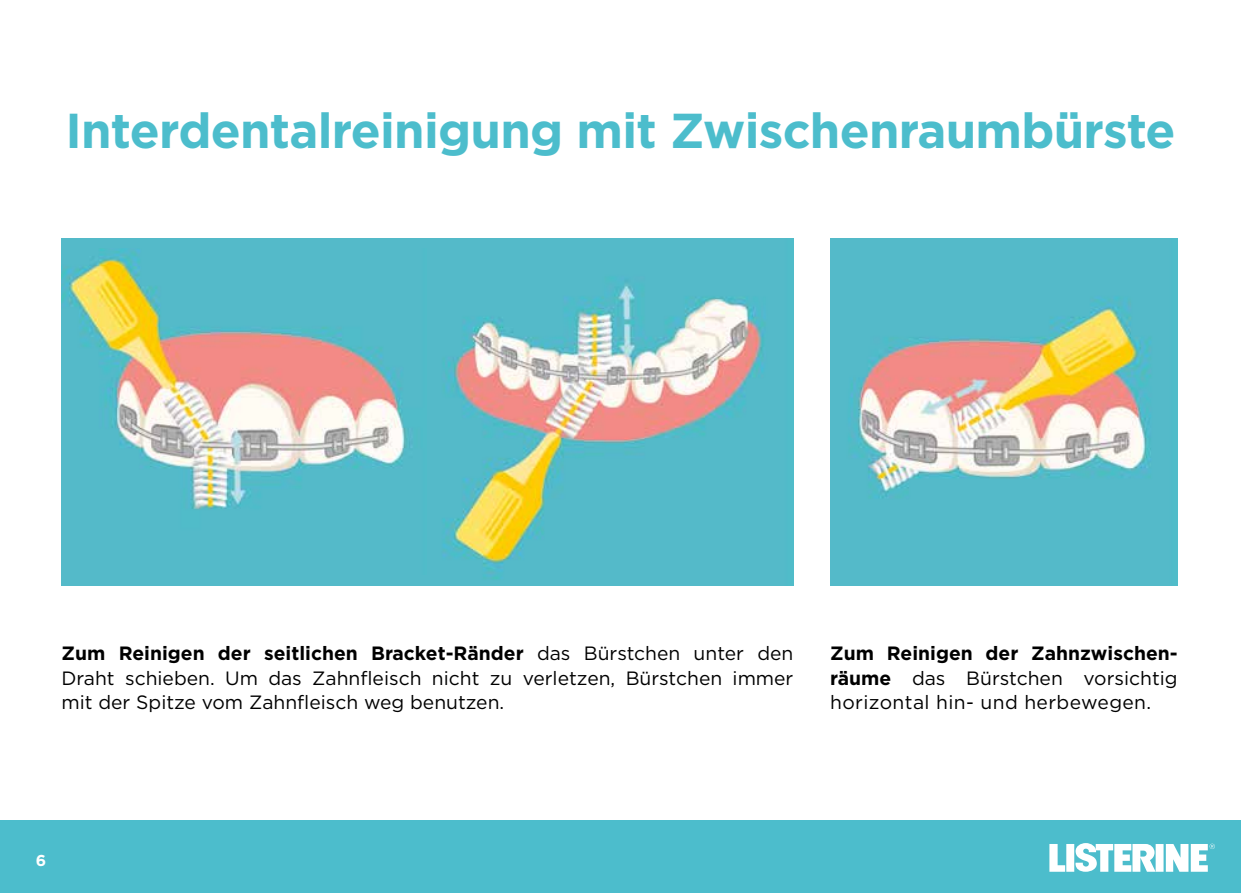
<style>
.page{position:relative;width:1241px;height:893px;background:#fff}
.page>*{position:absolute;margin:0;border:0;box-sizing:border-box;transform-origin:0 0}
.t1{font:700 49px "Gotham";letter-spacing:-.015em;color:#4cbdcc}
.t2{font:19.25px/24.5px "Gotham";color:#000;text-align:justify}
.t3{font:700 15.75px "Gotham";color:#fff}
.s1{font-weight:700}
</style>
<div class="page">
<img style="left:830px;top:238px;width:347px;height:347px">
<img style="left:62px;top:238px;width:731px;height:347px">
<div style="left:0;top:820px;width:1240px;height:73px;background:#4cbdcc"></div>
<div style="left:1066px;top:844px;width:8px;height:28px;background:#fff"></div>
<svg style="left:1049px;top:844px;width:15px;height:28px"></svg>
<svg style="left:1075px;top:843px;width:80px;height:29px"></svg>
<div style="left:1155px;top:844px;width:8px;height:28px;background:#fff"></div>
<svg style="left:1165px;top:844px;width:49px;height:28px"></svg>
<img style="left:62px;top:249px;width:364px;height:326px">
<h1 class="t1" style="left:65px;top:98px;width:1111px">Interdentalreinigung mit Zwischenraumbürste</h1>
<p class="t2" style="left:62px;top:641px;width:733px"><span class="s1">Zum Reinigen der seitlichen Bracket-Ränder</span> das Bürstchen unter den Draht schieben. Um das Zahnfleisch nicht zu verletzen, Bürstchen immer mit der Spitze vom Zahnfleisch weg benutzen.</p>
<p class="t2" style="left:830px;top:641px;width:349px"><span class="s1">Zum Reinigen der Zahnzwischen&shy;räume</span> das Bürstchen vorsichtig horizontal hin- und herbewegen.</p>
<p class="t3" style="left:36px;top:850px;width:12px">6</p>
</div>
